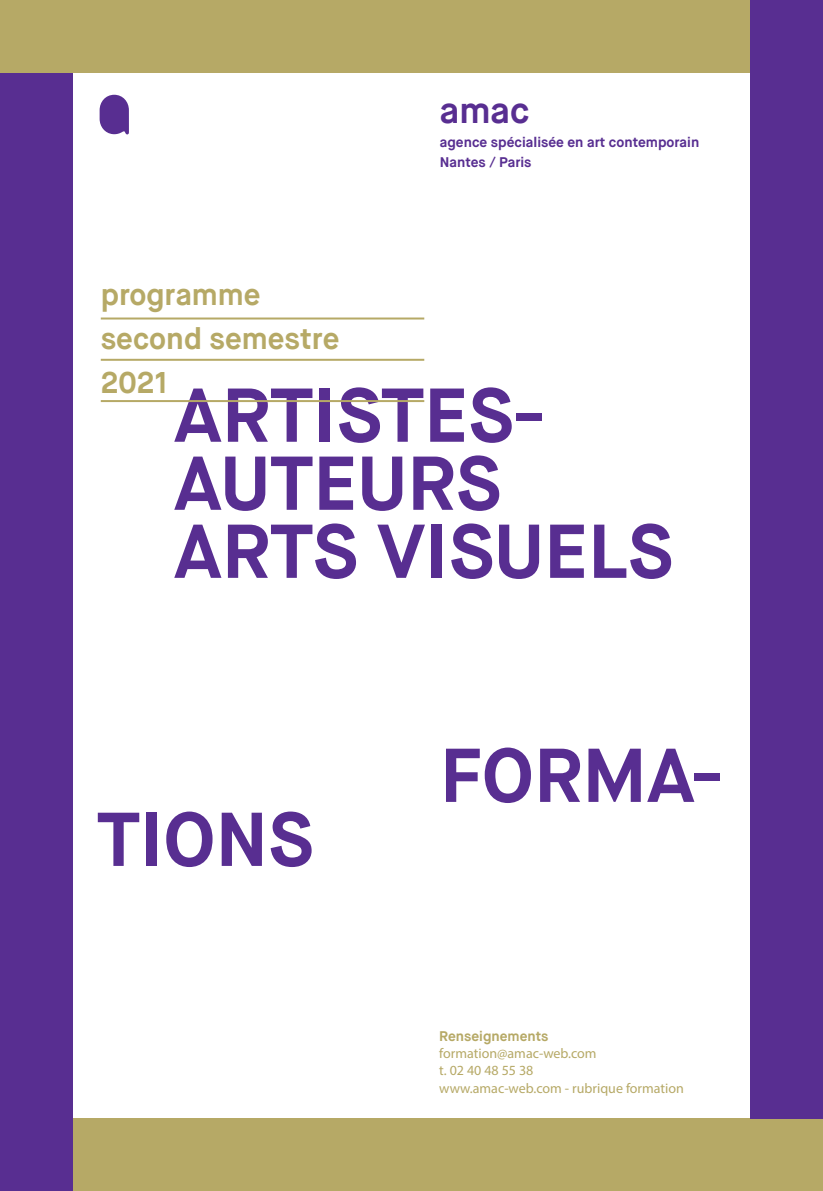
<style>
.page{position:relative;width:823px;height:1191px;background:#fff}
.page>*{position:absolute;margin:0;border:0;box-sizing:border-box;transform-origin:0 0}
.t1{font:700 76px/68px "Maison Neue";color:#582e91}
.t2{font:700 36px "Maison Neue";color:#582e91}
.t3{font:700 30px/44px "Maison Neue";color:#b6a966}
.t4{font:14px/17.6px "Myriad Pro";color:#b6a966}
.t5{font:700 14px/20px "Maison Neue";color:#582e91}
.t6{font:700 14px "Maison Neue";color:#b6a966}
</style>
<div class="page">
<svg style="left:100px;top:95px;width:29px;height:39px"></svg>
<div style="left:2px;top:1119px;width:820px;height:72px;background:#b6a966"></div>
<hr style="left:101px;top:317px;width:323px;height:2px;background:#b6a966">
<hr style="left:101px;top:359px;width:323px;height:2px;background:#b6a966">
<hr style="left:101px;top:400px;width:323px;height:2px;background:#b6a966">
<div style="left:0;top:0;width:72px;height:1191px;background:#582e91"></div>
<div style="left:0;top:0;width:822px;height:72px;background:#b6a966"></div>
<div style="left:750px;top:0;width:72px;height:1119px;background:#582e91"></div>
<h2 class="t2" style="left:439px;top:87px;width:91px">amac</h2>
<p class="t5" style="left:439px;top:132px;width:261px">agence spécialisée en art contemporain<br>Nantes / Paris</p>
<h3 class="t3" style="left:101px;top:273px;width:240px">programme second semestre<br>2021</h3>
<h1 class="t1" style="left:174px;top:382px;width:500px">ARTISTES-<br>AUTEURS<br>ARTS VISUELS</h1>
<h1 class="t1" style="left:97px;top:806px;width:218px">TIONS</h1>
<h1 class="t1" style="left:439px;top:742px;width:284px">FORMA-</h1>
<p class="t6" style="left:439px;top:1027px;width:111px">Renseignements</p>
<p class="t4" style="left:439px;top:1044px;width:246px">formation@amac-web.com<br>t. 02 40 48 55 38<br>www.amac-web.com - rubrique formation</p>
</div>
